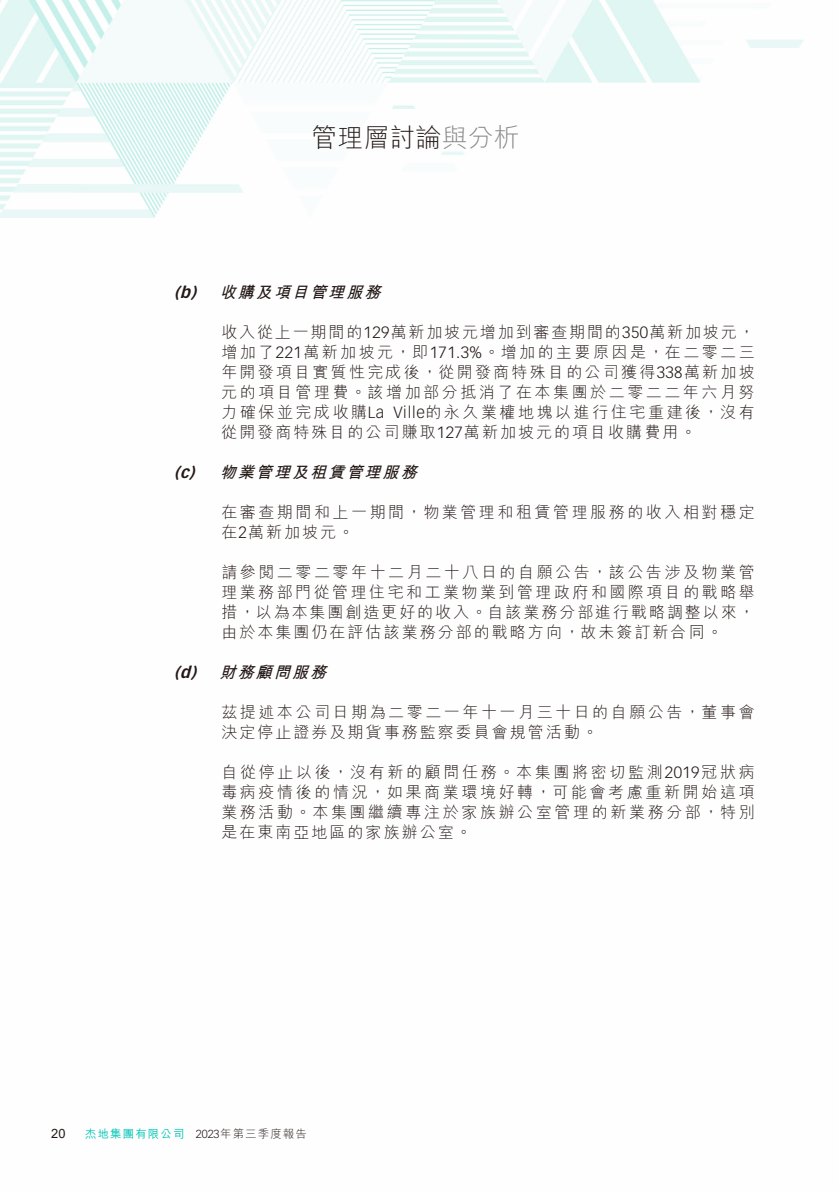
<style>
.page{position:relative;width:840px;height:1191px;background:#fff}
.page>*{position:absolute;margin:0;border:0;box-sizing:border-box;transform-origin:0 0}
.t1{font:300 26px "M Hei HK";color:#231916}
.t2{font:300 16px/20px "M Hei HK";letter-spacing:.16em;color:#231916;text-align:justify}
.t3{font:italic 700 16px "M Hei HK";color:#231916}
.t4{font:12.8px "Arial";color:#231916}
.t5{font:500 11.4px "M Hei HK";letter-spacing:.1em;color:#00c4b4}
.s1{color:#898989}
.s2{font-family:"Vectora LT Std"}
.s3{font-family:"Vectora LT Std";font-weight:300;color:#231916}
.s4{font-weight:300;color:#231916}
</style>
<div class="page">
<img style="left:0;top:0;width:804px;height:218px">
<h1 class="t1" style="left:311px;top:124px;width:209px">管理層討論<span class="s1">與分析</span></h1>
<p class="t3" style="left:174px;top:280px;width:213px"><span class="s2">(b)</span> 收購及項目管理服務</p>
<p class="t2" style="left:221px;top:322px;width:534px">收入從上一期間的<span class="s2">129</span>萬新加坡元增加到審查期間的<span class="s2">350</span>萬新加坡元，增加了<span class="s2">221</span>萬新加坡元，即<span class="s2">171.3%</span>。增加的主要原因是，在二零二三年開發項目實質性完成後，從開發商特殊目的公司獲得<span class="s2">338</span>萬新加坡元的項目管理費。該增加部分抵消了在本集團於二零二二年六月努力確保並完成收購<span class="s2">La Ville</span>的永久業權地塊以進行住宅重建後，沒有從開發商特殊目的公司賺取<span class="s2">127</span>萬新加坡元的項目收購費用。</p>
<p class="t3" style="left:174px;top:460px;width:249px"><span class="s2">(c)</span> 物業管理及租賃管理服務</p>
<p class="t2" style="left:221px;top:502px;width:534px">在審查期間和上一期間，物業管理和租賃管理服務的收入相對穩定在<span class="s2">2</span>萬新加坡元。</p>
<p class="t2" style="left:221px;top:562px;width:534px">請參閱二零二零年十二月二十八日的自願公告，該公告涉及物業管理業務部門從管理住宅和工業物業到管理政府和國際項目的戰略舉措，以為本集團創造更好的收入。自該業務分部進行戰略調整以來，由於本集團仍在評估該業務分部的戰略方向，故未簽訂新合同。</p>
<p class="t3" style="left:174px;top:660px;width:159px"><span class="s2">(d)</span> 財務顧問服務</p>
<p class="t2" style="left:221px;top:702px;width:534px">茲提述本公司日期為二零二一年十一月三十日的自願公告，董事會決定停止證券及期貨事務監察委員會規管活動。</p>
<p class="t2" style="left:221px;top:762px;width:534px">自從停止以後，沒有新的顧問任務。本集團將密切監測<span class="s2">2019</span>冠狀病毒病疫情後的情況，如果商業環境好轉，可能會考慮重新開始這項業務活動。本集團繼續專注於家族辦公室管理的新業務分部，特別是在東南亞地區的家族辦公室。</p>
<p class="t4" style="left:51px;top:1124px;width:16px">20</p>
<p class="t5" style="left:85px;top:1125px;width:223px">杰地集團有限公司 <span class="s3">2023</span><span class="s4">年第三季度報告</span></p>
</div>
